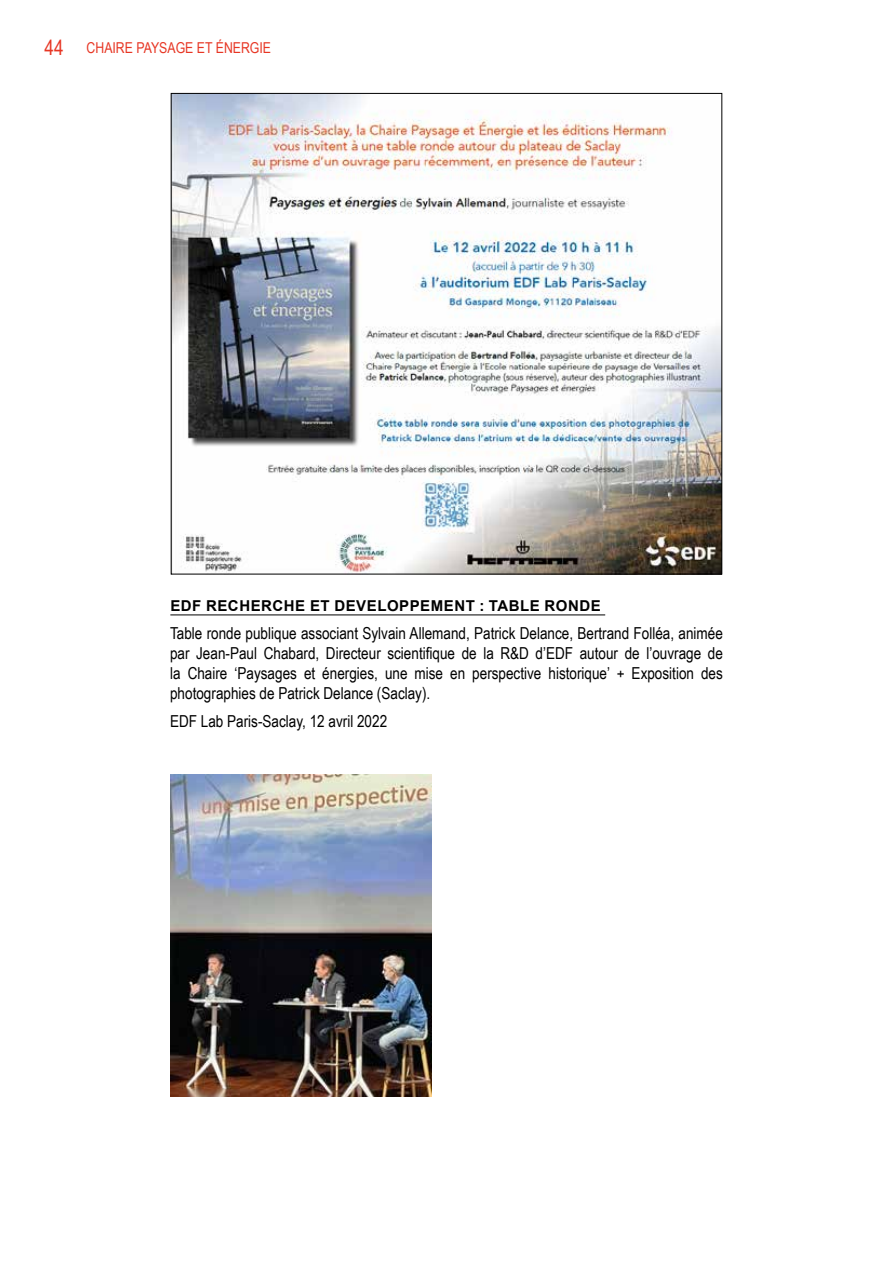
<style>
.page{position:relative;width:893px;height:1263px;background:#fff}
.page>*{position:absolute;margin:0;border:0;box-sizing:border-box;transform-origin:0 0}
.t1{font:16.5px/19.8px "Arial Narrow";color:#000;text-align:justify}
.t2{font:700 15px "Arial";letter-spacing:.035em;color:#000}
.t3{font:15px "Arial Narrow";color:#e73624}
.s1{font-size:21px}
</style>
<div class="page">
<hr style="left:170px;top:615px;width:435px;height:1px;background:#000">
<img style="left:173px;top:95px;width:547px;height:477px">
<img style="left:170px;top:775px;width:262px;height:321px">
<p class="t3" style="left:44px;top:37px;width:228px"><span class="s1">44</span> Chaire paysage et énergie</p>
<p class="t2" style="left:170px;top:595px;width:11px">EDF</p>
<p class="t2" style="left:206px;top:595px;width:45px">RECHER</p>
<p class="t2" style="left:273px;top:595px;width:74px">CHEETDEVELO</p>
<p class="t2" style="left:399px;top:595px;width:56px">PPEMENT</p>
<p class="t2" style="left:479px;top:595px;width:21px">: TABLE</p>
<p class="t2" style="left:544px;top:595px;width:12px">RONDE</p>
<p class="t1" style="left:170px;top:623px;width:554px">Table ronde publique associant Sylvain Allemand, Patrick Delance, Bertrand Folléa, animée par Jean-Paul Chabard, Directeur scientifique de la R&amp;D d’EDF autour de l’ouvrage de la Chaire ‘Paysages et énergies, une mise en perspective historique’ + Exposition des photographies de Patrick Delance (Saclay).</p>
<p class="t1" style="left:170px;top:711px;width:219px">ED F Lab Paris-Saclay, 12 avril 2022</p>
</div>
